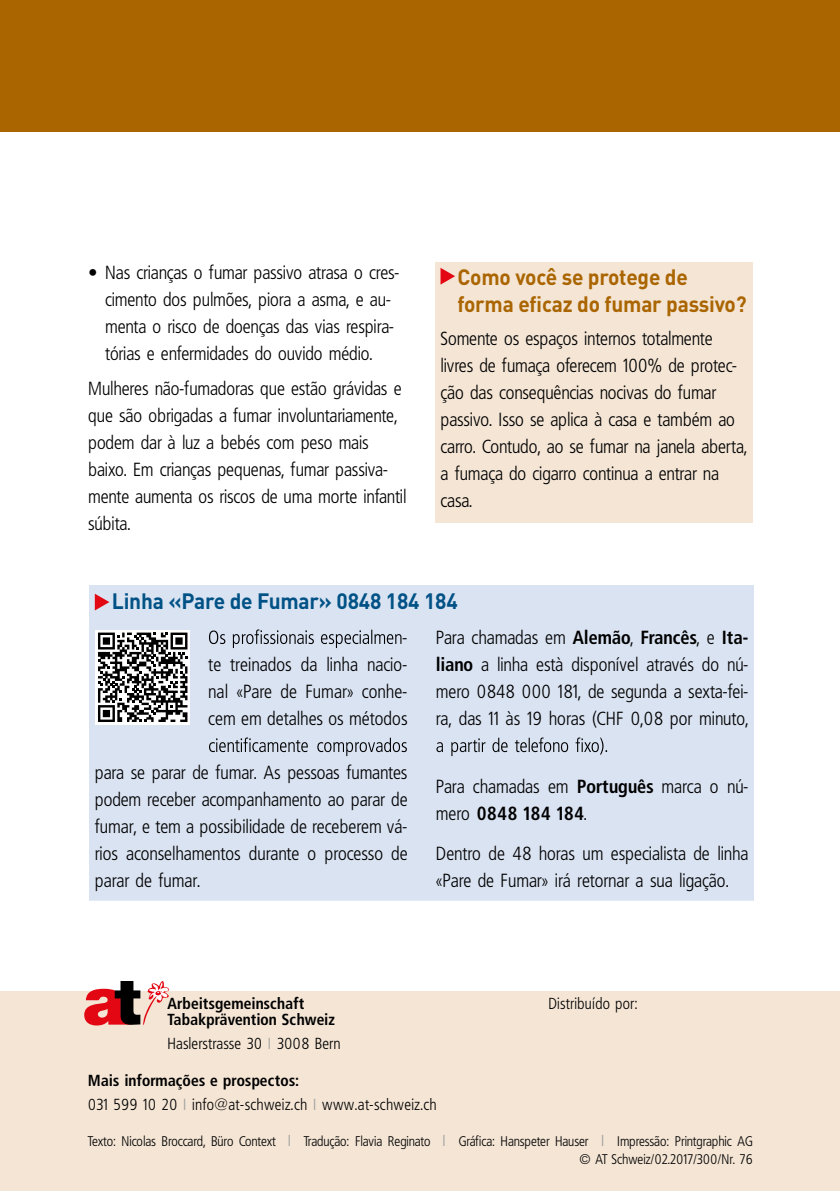
<style>
.page{position:relative;width:840px;height:1191px;background:#fff}
.page>*{position:absolute;margin:0;border:0;box-sizing:border-box;transform-origin:0 0}
.t1{font:700 22px/27px "DIN Pro";letter-spacing:-.01em;color:#aa6500;scale:.95 1}
.t2{font:700 22px "DIN Pro";letter-spacing:-.01em;color:#005286;scale:.95 1}
.t3{font:300 condensed 19px/27px "Frutiger Pro Frutiger";letter-spacing:-.01em;color:#000}
.t4{font:300 condensed 16px/24px "Frutiger Pro Frutiger";letter-spacing:.005em;color:#000}
.t5{font:700 condensed 16px "Frutiger Pro Frutiger";letter-spacing:.005em;color:#000}
.t6{font:300 condensed 14px/18px "Frutiger Pro Frutiger";letter-spacing:-.01em;color:#000;text-align:right}
.s1{font-family:"Frutiger Next LT"}
.s2{font-weight:700}
.s3{color:#9d9d9c}
.s4{font-size:16px;color:#9d9d9c}
</style>
<div class="page">
<div style="left:0;top:0;width:839px;height:132px;background:#aa6500"></div>
<hr style="left:839px;top:0;width:1px;height:265px;background:#aa6500">
<div style="left:0;top:991px;width:839px;height:200px;background:#f4e5d5"></div>
<svg style="left:84px;top:981px;width:85px;height:44px"></svg>
<div style="left:435px;top:262px;width:317px;height:260px;background:#f4e5d5"></div>
<svg style="left:440px;top:268px;width:15px;height:17px"></svg>
<div style="left:89px;top:585px;width:663px;height:315px;background:#dae3f2"></div>
<svg style="left:95px;top:594px;width:14px;height:16px"></svg>
<svg style="left:209px;top:629px;width:192px;height:19px"></svg>
<svg style="left:209px;top:737px;width:197px;height:19px"></svg>
<svg style="left:436px;top:737px;width:170px;height:19px"></svg>
<div style="left:95px;top:630px;width:95px;height:94px;background:#fff"></div>
<svg style="left:98px;top:632px;width:89px;height:90px"></svg>
<p class="t3" style="left:105px;top:259px;width:295px;text-indent:-17px">• Nas crianças o fumar passivo atrasa o cres&shy;cimento dos pulmões, piora a asma, e au&shy;menta o risco de doenças das vias respira&shy;tórias e enfermidades do ouvido médio.</p>
<p class="t3" style="left:88px;top:375px;width:319px">Mulheres não-fumadoras que estão grávidas e que são obrigadas a fumar involuntariamente, podem dar à luz a bebés com peso mais baixo. Em crianças pequenas, fumar passiva&shy;mente aumenta os riscos de uma morte infantil súbita.</p>
<p class="t1" style="left:457px;top:263px;width:305px">Como você se protege de forma eficaz do fumar passivo?</p>
<p class="t3" style="left:440px;top:325px;width:308px">Somente os espaços internos totalmente livres de fumaça oferecem 100% de protec&shy;ção das consequências nocivas do fumar passivo. Isso se aplica à casa e também ao carro. Contudo, ao se fumar na janela aberta, a fumaça do cigarro continua a entrar na casa.</p>
<p class="t2" style="left:112px;top:586px;width:365px">Linha «Pare de Fumar» 0848 184 184</p>
<p class="t3" style="left:208px;top:623px;width:201px;text-align:justify;text-indent:194px">- te treinados da linha nacio&shy;nal <span class="s1">«</span>Pare de Fumar<span class="s1">»</span> conhe&shy;cem em detalhes os métodos</p>
<p class="t3" style="left:95px;top:758px;width:314px;text-align:justify">para se parar de fumar. As pessoas fumantes podem receber acompanhamento ao parar de fumar, e tem a possibilidade de receberem vá&shy;rios aconselhamentos durante o processo de parar de fumar.</p>
<p class="t3" style="left:435px;top:623px;width:314px;text-align:justify">Para chamadas em <span class="s2">Alemão</span>, <span class="s2">Francês</span>, e <span class="s2">Ita&shy;liano</span> a linha està disponível através do nú&shy;mero 0848 000 181, de segunda a sexta-fei&shy;ra, das 11 às 19 horas (CHF 0,08 por minuto,</p>
<p class="t3" style="left:435px;top:772px;width:314px">Para chamadas em <span class="s2">Português</span> marca o nú&shy;mero <span class="s2">0848 184 184</span>.</p>
<p class="t3" style="left:435px;top:839px;width:314px">Dentro de 48 horas um especialista de linha <span class="s1">«</span>Pare de Fumar<span class="s1">»</span> irá retornar a sua ligação.</p>
<p class="t5" style="left:167px;top:992px;width:139px">Arbeitsgemeinschaft</p>
<p class="t4" style="left:548px;top:991px;width:91px">Distribuído por:</p>
<p class="t4" style="left:167px;top:1007px;width:174px"><span class="s2">Tabakprävention Schweiz<br></span>Haslerstrasse 30 <span class="s3">I</span> 3008 Bern</p>
<p class="t4" style="left:88px;top:1068px;width:350px"><span class="s2">Mais informações e prospectos:<br></span>031 599 10 20 <span class="s3">I</span> info@at-schweiz.ch <span class="s3">I</span> www.at-schweiz.ch</p>
<p class="t6" style="left:88px;top:1132px;width:666px">Texto: Nicolas Broccard, Büro Context <span class="s4">I</span> Tradução: Flavia Reginato <span class="s4">I</span> Gráfica: Hanspeter Hauser <span class="s4">I</span> Impressão: Printgraphic AG © AT Schweiz/02.2017/300/Nr. 76</p>
</div>
